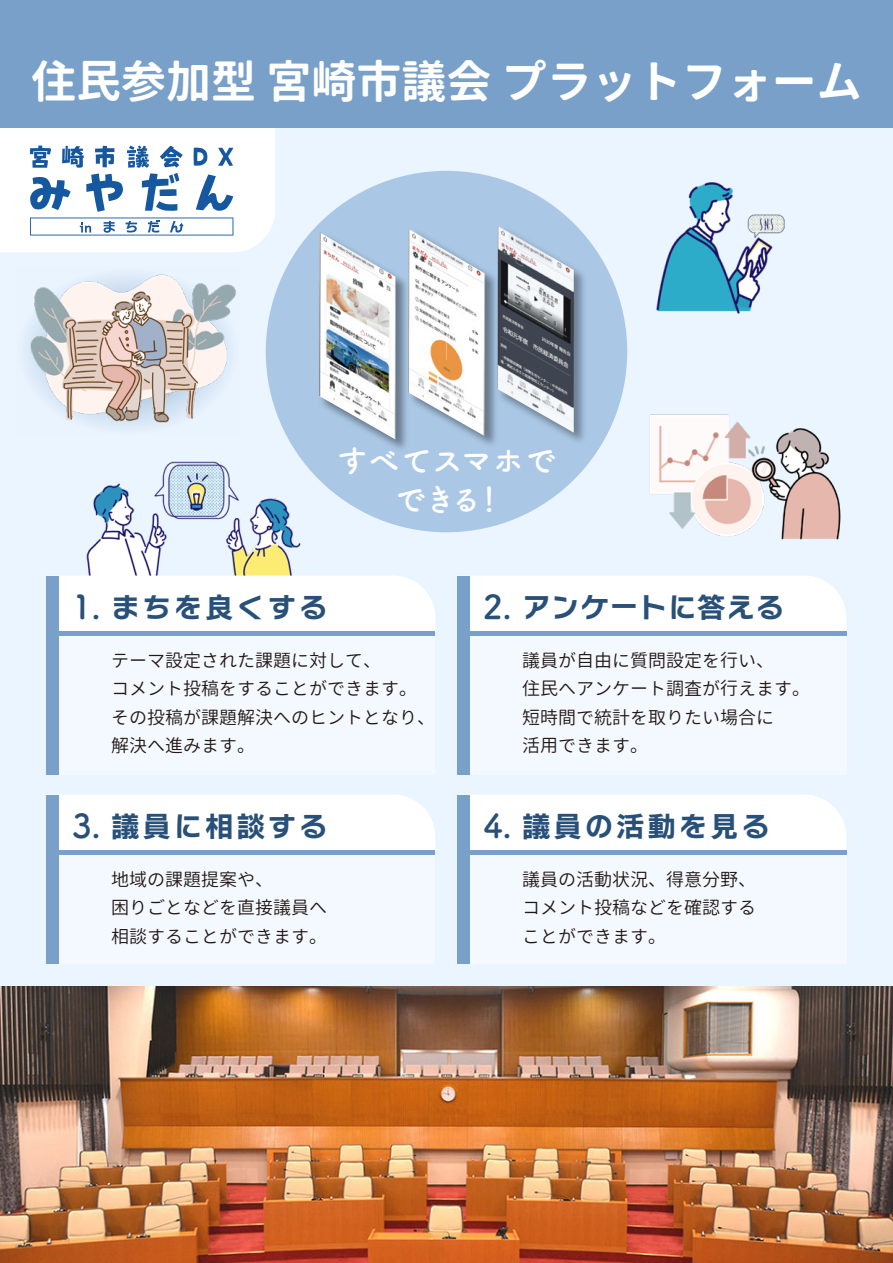
<style>
.page{position:relative;width:893px;height:1263px;background:#ebf5ff}
.page>*{position:absolute;margin:0;border:0;box-sizing:border-box;transform-origin:0 0}
.t1{font:700 45px "Gen Jyuu Gothic L";color:#fff}
.t2{font:31.5px/39px "Tsuku A Rd Gothic Std B";letter-spacing:-.005em;color:#fff;text-align:center}
.t3{font:28.5px "Nitalago Ruika 06";letter-spacing:.1em;color:#285078}
.t4{font:28.5px "Nitalago Ruika 06";letter-spacing:.025em;color:#285078}
.t5{font:18px/28.5px "Gen Jyuu Gothic L";color:#231815}
.s1{font-family:"Tsuku A Rd Gothic Std B";font-size:33px}
</style>
<div class="page">
<img style="left:0;top:986px;width:893px;height:277px">
<div style="left:59px;top:795px;width:376px;height:56px;background:#fff"></div>
<div style="left:46px;top:855px;width:389px;height:108px;background:#f4f9ff"></div>
<div style="left:47px;top:794px;width:12px;height:169px;background:#78a0c8"></div>
<hr style="left:46px;top:851px;width:389px;height:4px;background:#78a0c8">
<div style="left:470px;top:795px;width:376px;height:56px;background:#fff"></div>
<div style="left:457px;top:855px;width:389px;height:108px;background:#f4f9ff"></div>
<div style="left:457px;top:794px;width:13px;height:169px;background:#78a0c8"></div>
<hr style="left:457px;top:851px;width:389px;height:4px;background:#78a0c8">
<div style="left:266px;top:171px;width:361px;height:361px;background:#aac8e6;border-radius:50%"></div>
<img style="left:561px;top:228px;width:29px;height:213px">
<img style="left:501px;top:227px;width:73px;height:206px">
<img style="left:472px;top:225px;width:29px;height:220px">
<img style="left:412px;top:229px;width:73px;height:207px">
<img style="left:381px;top:229px;width:31px;height:220px">
<img style="left:319px;top:232px;width:76px;height:207px">
<svg style="left:0;top:128px;width:275px;height:124px;background:#dce6f0"></svg>
<img style="left:86px;top:433px;width:219px;height:142px">
<img style="left:622px;top:386px;width:219px;height:154px">
<img style="left:656px;top:182px;width:129px;height:132px">
<div style="left:0;top:0;width:893px;height:128px;background:#78a0c8"></div>
<img style="left:25px;top:274px;width:215px;height:161px">
<div style="left:59px;top:575px;width:376px;height:57px;background:#fff"></div>
<div style="left:46px;top:636px;width:389px;height:138px;background:#f4f9ff"></div>
<div style="left:47px;top:575px;width:12px;height:199px;background:#78a0c8"></div>
<hr style="left:46px;top:632px;width:389px;height:4px;background:#78a0c8">
<div style="left:470px;top:576px;width:376px;height:56px;background:#fff"></div>
<div style="left:457px;top:636px;width:389px;height:138px;background:#f4f9ff"></div>
<div style="left:457px;top:575px;width:13px;height:199px;background:#78a0c8"></div>
<hr style="left:457px;top:632px;width:389px;height:4px;background:#78a0c8">
<h1 class="t1" style="left:31px;top:49px;width:832px">住民参加型 宮崎市議会 プラットフォーム</h1>
<h2 class="t2" style="left:336px;top:439px;width:221px">すべてスマホでできる！</h2>
<h3 class="t3" style="left:72px;top:593px;width:257px"><span class="s1">1.</span> まちを良くする</h3>
<p class="t5" style="left:111px;top:646px;width:326px">テーマ設定された課題に対して、<br>コメント投稿をすることができます。その投稿が課題解決へのヒントとなり、解決へ進みます。</p>
<h3 class="t3" style="left:72px;top:812px;width:257px"><span class="s1">3.</span> 議員に相談する</h3>
<p class="t5" style="left:111px;top:865px;width:217px">地域の課題提案や、<br>困りごとなどを直接議員へ相談することができます。</p>
<h3 class="t4" style="left:483px;top:593px;width:303px"><span class="s1">2.</span> アンケートに答える</h3>
<p class="t5" style="left:522px;top:646px;width:289px">議員が自由に質問設定を行い、<br>住民へアンケート調査が行えます。短時間で統計を取りたい場合に<br>活用できます。</p>
<h3 class="t3" style="left:483px;top:812px;width:288px"><span class="s1">4.</span> 議員の活動を見る</h3>
<p class="t5" style="left:522px;top:865px;width:235px;text-align:justify">議員の活動状況、得意分野、コメント投稿などを確認することができます。</p>
</div>
